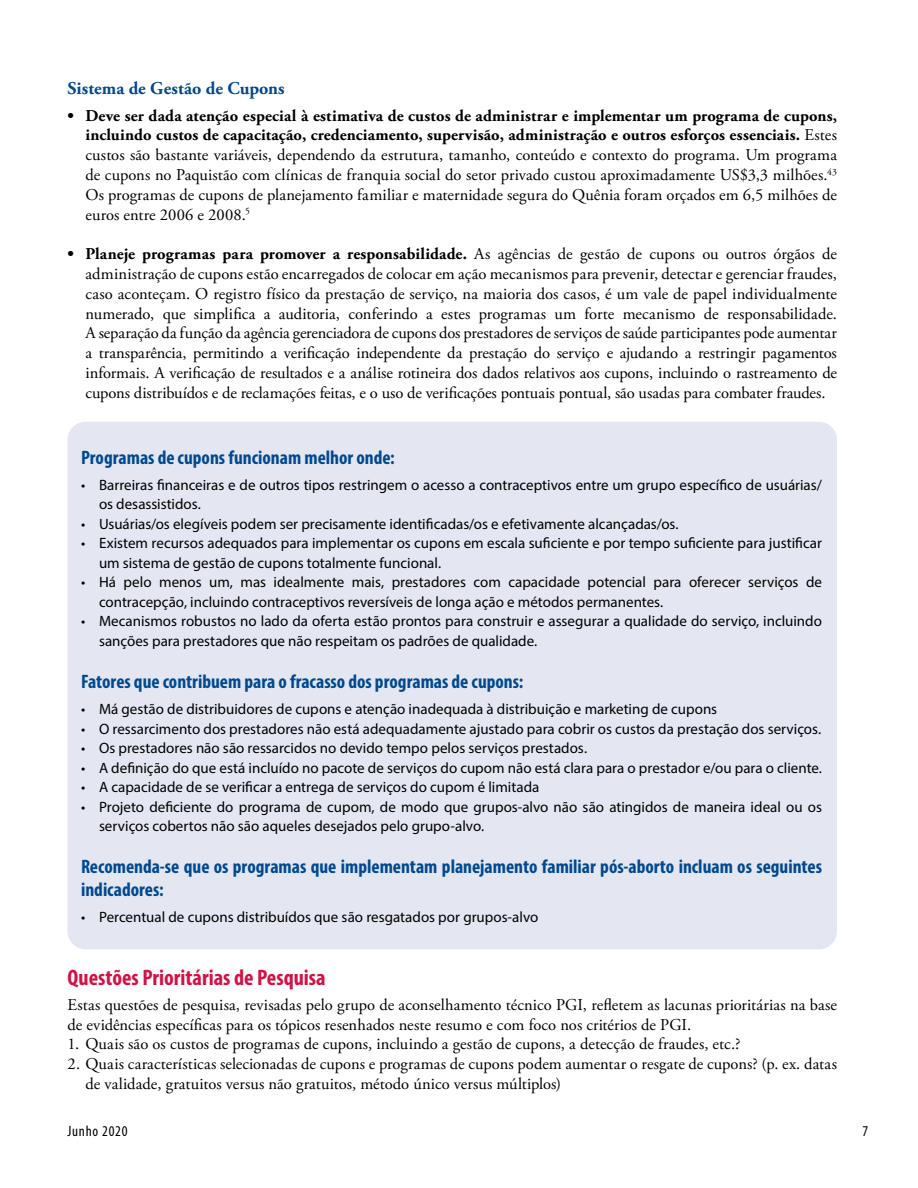
<style>
.page{position:relative;width:918px;height:1188px;background:#fff}
.page>*{position:absolute;margin:0;border:0;box-sizing:border-box;transform-origin:0 0}
.t1{font:700 condensed 22.5px "Myriad Pro";color:#d31245}
.t2{font:700 condensed 19.5px/22.5px "Myriad Pro";color:#004990}
.t3{font:700 18px "Adobe Garamond Pro";letter-spacing:.005em;color:#004990}
.t4{font:16.5px/19.8px "Adobe Garamond Pro";letter-spacing:.005em;color:#000;text-align:justify}
.t5{font:15px/19.5px "Myriad Pro";color:#000}
.t6{font:condensed 15px "Myriad Pro";letter-spacing:.05em;color:#000}
.s1{font-weight:700}
</style>
<div class="page">
<div style="left:68px;top:422px;width:769px;height:527px;background:#e4e7f2;border-radius:18px"></div>
<p class="t3" style="left:68px;top:78px;width:219px">Sistema de Gestão de Cupons</p>
<p class="t4" style="left:86px;top:106px;width:753px;text-indent:-18px"><span class="s1">• Deve ser dada atenção especial à estimativa de custos de administrar e implementar um programa de cupons, incluindo custos de capacitação, credenciamento, supervisão, administração e outros esforços essenciais.</span> Estes custos são bastante variáveis, dependendo da estrutura, tamanho, conteúdo e contexto do programa. Um programa de cupons no Paquistão com clínicas de franquia social do setor privado custou aproximadamente US$3,3 milhões.<sup>43<br></sup>Os programas de cupons de planejamento familiar e maternidade segura do Quênia foram orçados em 6,5 milhões de euros entre 2006 e 2008.<sup>5</sup></p>
<p class="t4" style="left:86px;top:245px;width:753px;text-indent:-18px"><span class="s1">• Planeje programas para promover a responsabilidade.</span> As agências de gestão de cupons ou outros órgãos de administração de cupons estão encarregados de colocar em ação mecanismos para prevenir, detectar e gerenciar fraudes, caso aconteçam. O registro físico da prestação de serviço, na maioria dos casos, é um vale de papel individualmente numerado, que simplifica a auditoria, conferindo a estes programas um forte mecanismo de responsabilidade.<br>A separação da função da agência gerenciadora de cupons dos prestadores de serviços de saúde participantes pode aumentar a transparência, permitindo a verificação independente da prestação do serviço e ajudando a restringir pagamentos informais. A verificação de resultados e a análise rotineira dos dados relativos aos cupons, incluindo o rastreamento de cupons distribuídos e de reclamações feitas, e o uso de verificações pontuais pontual, são usadas para combater fraudes.</p>
<p class="t2" style="left:81px;top:446px;width:315px">Programas de cupons funcionam melhor onde:</p>
<p class="t5" style="left:99px;top:475px;width:724px;text-indent:-18px">• Barreiras financeiras e de outros tipos restringem o acesso a contraceptivos entre um grupo específico de usuárias/ os desassistidos.</p>
<p class="t5" style="left:81px;top:514px;width:599px">• Usuárias/os elegíveis podem ser precisamente identificadas/os e efetivamente alcançadas/os.</p>
<p class="t5" style="left:99px;top:533px;width:725px;text-indent:-18px">• Existem recursos adequados para implementar os cupons em escala suficiente e por tempo suficiente para justificar um sistema de gestão de cupons totalmente funcional.</p>
<p class="t5" style="left:99px;top:572px;width:725px;text-indent:-18px">• Há pelo menos um, mas idealmente mais, prestadores com capacidade potencial para oferecer serviços de contracepção, incluindo contraceptivos reversíveis de longa ação e métodos permanentes.</p>
<p class="t5" style="left:99px;top:611px;width:725px;text-indent:-18px">• Mecanismos robustos no lado da oferta estão prontos para construir e assegurar a qualidade do serviço, incluindo sanções para prestadores que não respeitam os padrões de qualidade.</p>
<p class="t2" style="left:81px;top:670px;width:444px">Fatores que contribuem para o fracasso dos programas de cupons:</p>
<p class="t5" style="left:81px;top:699px;width:638px">• Má gestão de distribuidores de cupons e atenção inadequada à distribuição e marketing de cupons</p>
<p class="t5" style="left:81px;top:719px;width:742px">• O ressarcimento dos prestadores não está adequadamente ajustado para cobrir os custos da prestação dos serviços.</p>
<p class="t5" style="left:81px;top:738px;width:508px">• Os prestadores não são ressarcidos no devido tempo pelos serviços prestados.</p>
<p class="t5" style="left:81px;top:758px;width:743px">• A definição do que está incluído no pacote de serviços do cupom não está clara para o prestador e/ou para o cliente.</p>
<p class="t5" style="left:81px;top:777px;width:460px">• A capacidade de se verificar a entrega de serviços do cupom é limitada</p>
<p class="t5" style="left:99px;top:797px;width:725px;text-indent:-18px">• Projeto deficiente do programa de cupom, de modo que grupos-alvo não são atingidos de maneira ideal ou os serviços cobertos não são aqueles desejados pelo grupo-alvo.</p>
<p class="t2" style="left:81px;top:855px;width:743px">Recomenda-se que os programas que implementam planejamento familiar pós-aborto incluam os seguintes indicadores:</p>
<p class="t5" style="left:81px;top:907px;width:459px">• Percentual de cupons distribuídos que são resgatados por grupos-alvo</p>
<h1 class="t1" style="left:68px;top:963px;width:260px">Questões Prioritárias de Pesquisa</h1>
<p class="t4" style="left:68px;top:995px;width:771px">Estas questões de pesquisa, revisadas pelo grupo de aconselhamento técnico PGI, refletem as lacunas prioritárias na base de evidências específicas para os tópicos resenhados neste resumo e com foco nos critérios de PGI.</p>
<p class="t4" style="left:68px;top:1035px;width:675px">1. Quais são os custos de programas de cupons, incluindo a gestão de cupons, a detecção de fraudes, etc.?</p>
<p class="t4" style="left:86px;top:1055px;width:753px;text-indent:-18px">2. Quais características selecionadas de cupons e programas de cupons podem aumentar o resgate de cupons? (p. ex. datas de validade, gratuitos versus não gratuitos, método único versus múltiplos)</p>
<p class="t6" style="left:68px;top:1122px;width:62px">Junho 2020</p>
<p class="t6" style="left:862px;top:1122px;width:7px">7</p>
</div>
